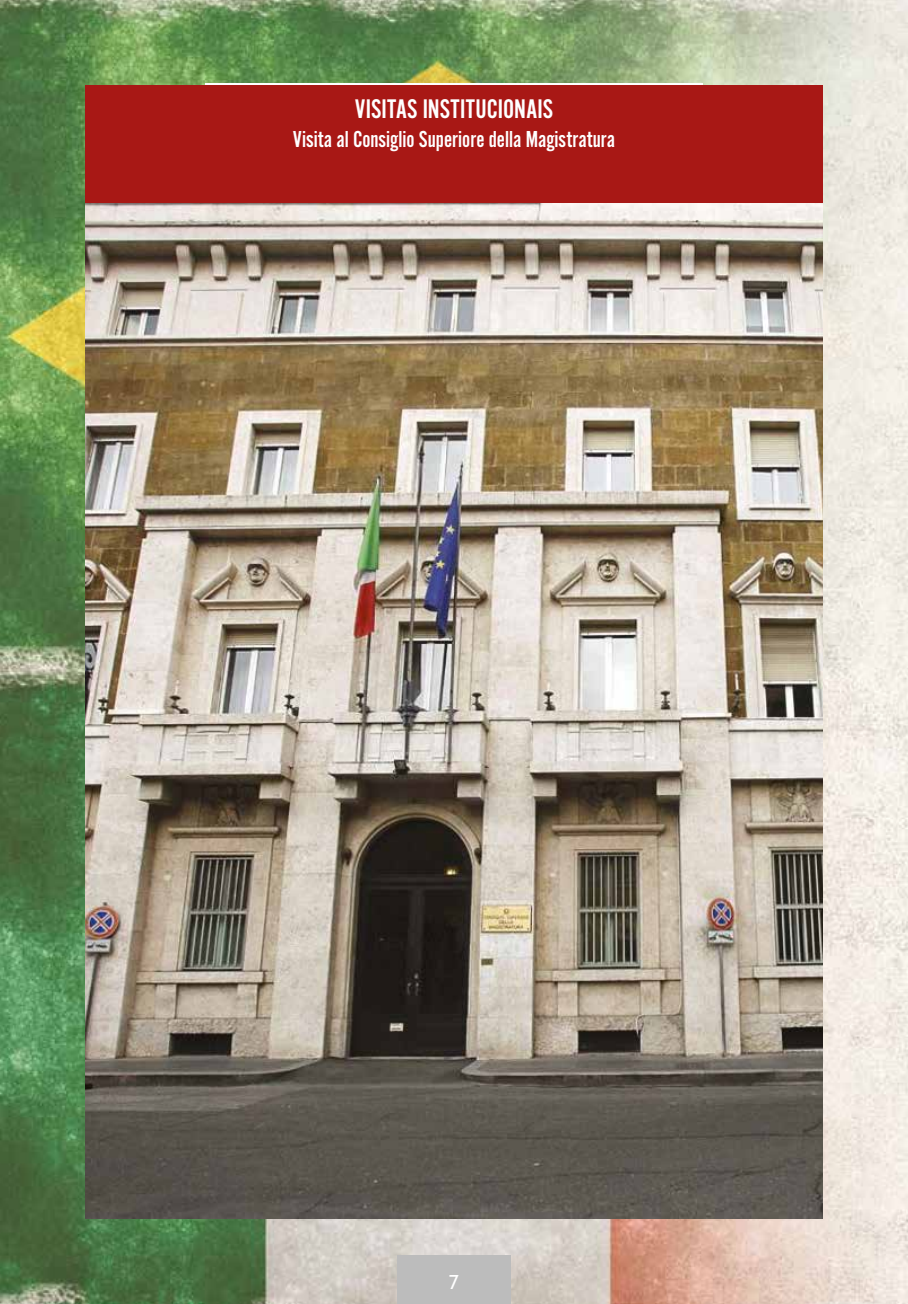
<style>
.page{position:relative;width:908px;height:1304px;background:#fff}
.page>*{position:absolute;margin:0;border:0;box-sizing:border-box;transform-origin:0 0}
.t1{font:28px "Alternate Got No 2 D";color:#fff}
.t2{font:24px "Alternate Got No 2 D";color:#fff}
.t3{font:20px "Cabin";color:#fff}
</style>
<div class="page">
<img style="left:0;top:0;width:907px;height:1304px">
<div style="left:397px;top:1255px;width:113px;height:49px;background:#bcbcbc"></div>
<img style="left:85px;top:203px;width:737px;height:1016px">
<div style="left:85px;top:85px;width:737px;height:118px;background:#a81815"></div>
<p class="t1" style="left:354px;top:94px;width:200px">VISITAS INSTITUCIONAIS</p>
<p class="t2" style="left:293px;top:126px;width:323px">Visita al Consiglio Superiore della Magistratura</p>
<p class="t3" style="left:449px;top:1270px;width:12px">7</p>
</div>
